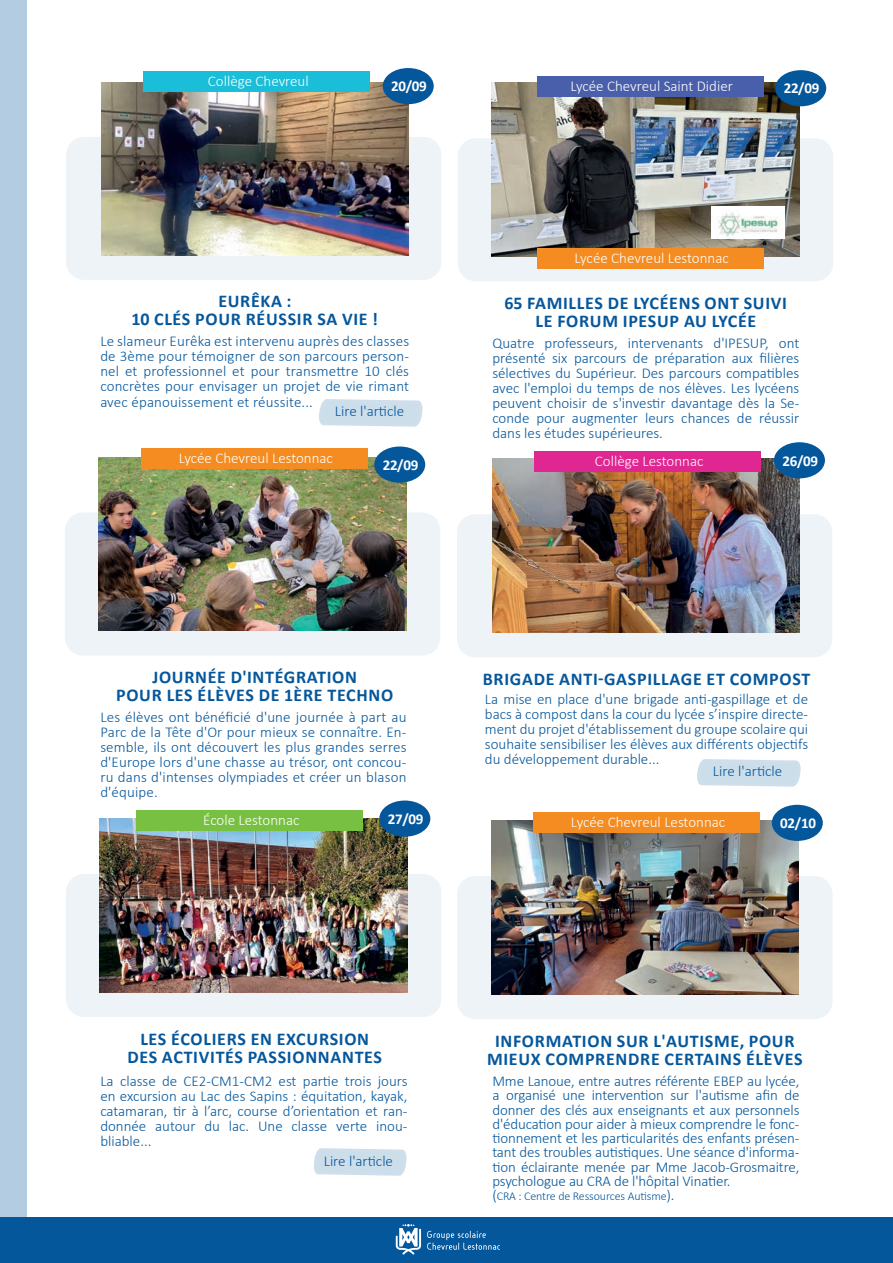
<style>
.page{position:relative;width:893px;height:1263px;background:#fff}
.page>*{position:absolute;margin:0;border:0;box-sizing:border-box;transform-origin:0 0}
.t1{font:700 18px/18px "Calibri";letter-spacing:.04em;color:#05579c;text-align:center}
.t2{font:300 15px/15px "Calibri";color:#05579c;text-align:justify}
.t3{font:300 15px "Calibri";color:#fff}
.t4{font:700 15px "Calibri";letter-spacing:-.02em;color:#fff}
.t5{font:300 12px "Calibri";letter-spacing:-.01em;color:#05579c}
.s1{font-size:15px}
</style>
<div class="page">
<div style="left:0;top:1217px;width:893px;height:46px;background:#05579c"></div>
<svg style="left:396px;top:1224px;width:25px;height:31px"></svg>
<svg style="left:427px;top:1231px;width:73px;height:19px"></svg>
<div style="left:0;top:0;width:27px;height:1263px;background:#b4cce1"></div>
<div style="left:66px;top:137px;width:375px;height:143px;background:#eef3f8;border-radius:18px"></div>
<div style="left:458px;top:138px;width:375px;height:143px;background:#eef3f8;border-radius:18px"></div>
<img style="left:492px;top:83px;width:307px;height:173px">
<img style="left:101px;top:82px;width:308px;height:173px">
<svg style="left:319px;top:399px;width:104px;height:28px;background:#d2e1ec"></svg>
<div style="left:144px;top:71px;width:226px;height:20px;background:#1abed8"></div>
<div style="left:537px;top:249px;width:226px;height:20px;background:#f48c22"></div>
<div style="left:537px;top:77px;width:226px;height:20px;background:#4a5fab"></div>
<img style="left:711px;top:206px;width:73px;height:33px">
<div style="left:65px;top:512px;width:375px;height:144px;background:#eef3f8;border-radius:18px"></div>
<img style="left:99px;top:457px;width:308px;height:174px">
<div style="left:141px;top:449px;width:226px;height:20px;background:#f48c22"></div>
<div style="left:457px;top:514px;width:375px;height:143px;background:#eef3f8;border-radius:18px"></div>
<img style="left:492px;top:459px;width:308px;height:173px">
<svg style="left:697px;top:759px;width:104px;height:28px;background:#d2e1ec"></svg>
<div style="left:534px;top:452px;width:227px;height:20px;background:#e02691"></div>
<div style="left:66px;top:874px;width:375px;height:143px;background:#eef3f8;border-radius:18px"></div>
<img style="left:100px;top:819px;width:308px;height:173px">
<svg style="left:314px;top:1148px;width:93px;height:28px;background:#d2e1ec"></svg>
<div style="left:137px;top:810px;width:226px;height:20px;background:#78c042"></div>
<div style="left:457px;top:876px;width:376px;height:143px;background:#eef3f8;border-radius:18px"></div>
<img style="left:491px;top:821px;width:308px;height:173px">
<div style="left:533px;top:812px;width:227px;height:20px;background:#f48c22"></div>
<div style="left:383px;top:68px;width:51px;height:36px;background:#05579c;border-radius:50%"></div>
<div style="left:775px;top:70px;width:51px;height:36px;background:#05579c;border-radius:50%"></div>
<div style="left:374px;top:446px;width:51px;height:37px;background:#05579c;border-radius:50%"></div>
<div style="left:772px;top:805px;width:51px;height:36px;background:#05579c;border-radius:50%"></div>
<div style="left:774px;top:442px;width:51px;height:36px;background:#05579c;border-radius:50%"></div>
<div style="left:379px;top:800px;width:51px;height:37px;background:#05579c;border-radius:50%"></div>
<p class="t3" style="left:208px;top:71px;width:102px">Collège Chevreul</p>
<p class="t4" style="left:391px;top:76px;width:37px">20/09</p>
<p class="t4" style="left:784px;top:78px;width:37px">22/09</p>
<p class="t3" style="left:570px;top:77px;width:164px">Lycée Chevreul Saint Didier</p>
<p class="t3" style="left:574px;top:249px;width:156px">Lycée Chevreul Lestonnac</p>
<p class="t1" style="left:131px;top:292px;width:248px">EURÊKA :<br>10 CLÉS POUR RÉUSSIR SA VIE !</p>
<p class="t1" style="left:504px;top:294px;width:284px">65 FAMILLES DE LYCÉENS ONT SUIVI<br>LE FORUM IPESUP AU LYCÉE</p>
<p class="t2" style="left:100px;top:334px;width:310px">Le slameur Eurêka est intervenu auprès des classes de 3ème pour témoigner de son parcours person&shy;nel et professionnel et pour transmettre 10 clés concrètes pour envisager un projet de vie rimant avec épanouissement et réussite...</p>
<p class="t2" style="left:492px;top:335px;width:308px">Quatre professeurs, intervenants d'IPESUP, ont présenté six parcours de préparation aux filières sélectives du Supérieur. Des parcours compatibles avec l'emploi du temps de nos élèves. Les lycéens peuvent choisir de s'investir davantage dès la Se&shy;conde pour augmenter leurs chances de réussir dans les études supérieures.</p>
<p class="t2" style="left:335px;top:403px;width:71px">Lire l'article</p>
<p class="t3" style="left:179px;top:449px;width:156px">Lycée Chevreul Lestonnac</p>
<p class="t4" style="left:383px;top:454px;width:37px">22/09</p>
<p class="t3" style="left:595px;top:452px;width:110px">Collège Lestonnac</p>
<p class="t4" style="left:782px;top:450px;width:37px">26/09</p>
<p class="t1" style="left:116px;top:668px;width:279px">JOURNÉE D'INTÉGRATION<br>POUR LES ÉLÈVES DE 1ÈRE TECHNO</p>
<p class="t2" style="left:100px;top:710px;width:308px">Les élèves ont bénéficié d'une journée à part au Parc de la Tête d'Or pour mieux se connaître. En&shy;semble, ils ont découvert les plus grandes serres d'Europe lors d'une chasse au trésor, ont concou&shy;ru dans d'intenses olympiades et créer un blason d'équipe.</p>
<p class="t1" style="left:483px;top:669px;width:329px">BRIGADE ANTI-GASPILLAGE ET COMPOST</p>
<p class="t2" style="left:485px;top:691px;width:325px">La mise en place d'une brigade anti-gaspillage et de bacs à compost dans la cour du lycée s’inspire directe&shy;ment du projet d'établissement du groupe scolaire qui souhaite sensibiliser les élèves aux différents objectifs du développement durable...</p>
<p class="t2" style="left:713px;top:763px;width:71px">Lire l'article</p>
<p class="t3" style="left:203px;top:810px;width:98px">École Lestonnac</p>
<p class="t4" style="left:388px;top:808px;width:37px">27/09</p>
<p class="t3" style="left:571px;top:812px;width:156px">Lycée Chevreul Lestonnac</p>
<p class="t4" style="left:780px;top:812px;width:37px">02/10</p>
<p class="t1" style="left:127px;top:1029px;width:256px">LES ÉCOLIERS EN EXCURSION<br>DES ACTIVITÉS PASSIONNANTES</p>
<p class="t2" style="left:100px;top:1073px;width:309px">La classe de CE2-CM1-CM2 est partie trois jours en excursion au Lac des Sapins : équitation, kayak, catamaran, tir à l’arc, course d’orientation et ran&shy;donnée autour du lac. Une classe verte inou&shy;bliable...</p>
<p class="t2" style="left:324px;top:1153px;width:71px">Lire l'article</p>
<p class="t1" style="left:487px;top:1032px;width:317px">INFORMATION SUR L'AUTISME, POUR<br>MIEUX COMPRENDRE CERTAINS ÉLÈVES</p>
<p class="t2" style="left:492px;top:1074px;width:309px;line-height:14.2px">Mme Lanoue, entre autres référente EBEP au lycée, a organisé une intervention sur l'autisme afin de donner des clés aux enseignants et aux personnels d'éducation pour aider à mieux comprendre le fonc&shy;tionnement et les particularités des enfants présen&shy;tant des troubles autistiques. Une séance d'informa&shy;tion éclairante menée par Mme Jacob-Grosmaitre, psychologue au CRA de l'hôpital Vinatier.</p>
<p class="t5" style="left:492px;top:1189px;width:184px"><span class="s1">(</span>CRA : Centre de Ressources Autisme<span class="s1">).</span></p>
</div>
